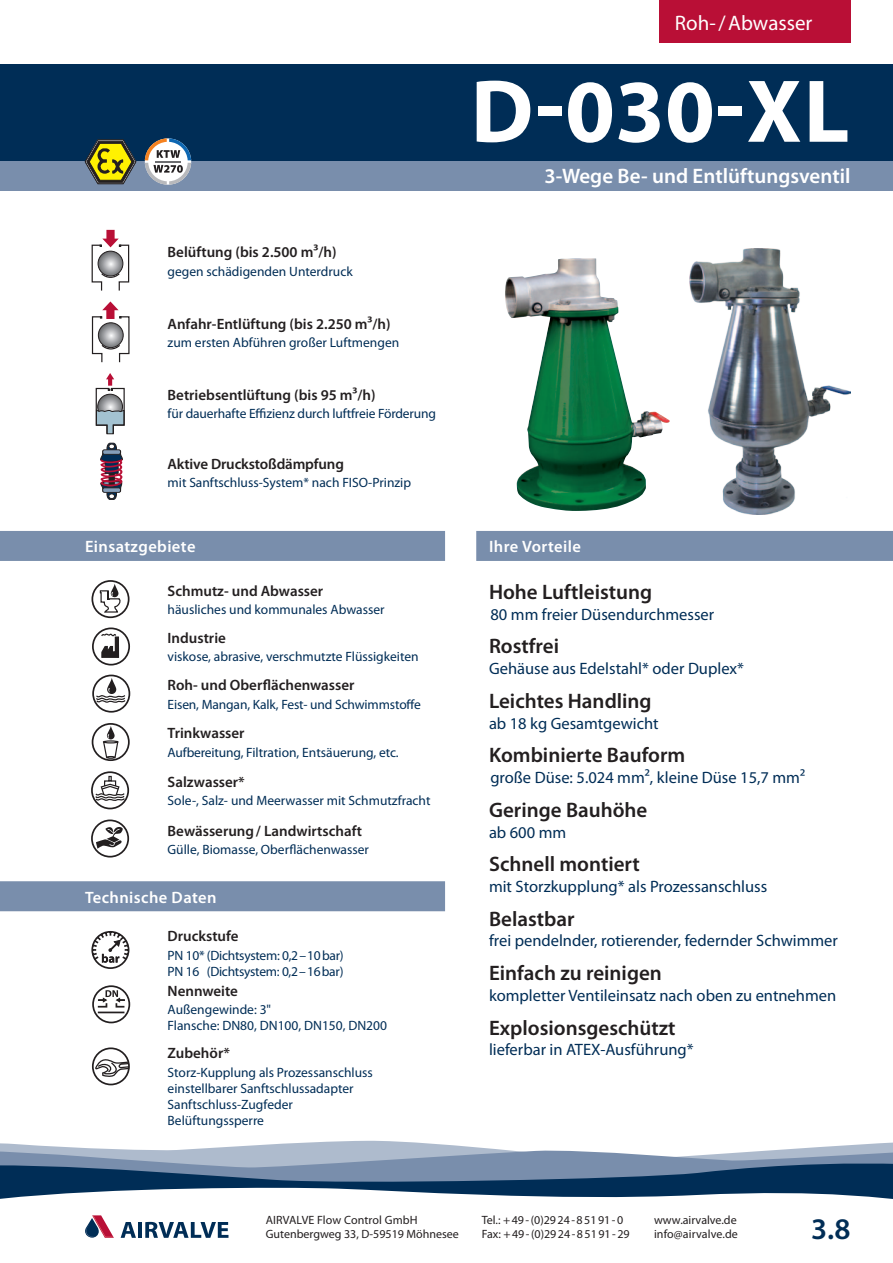
<style>
.page{position:relative;width:893px;height:1263px;background:#fff}
.page>*{position:absolute;margin:0;border:0;box-sizing:border-box;transform-origin:0 0}
.t1{font:700 90px "Myriad Pro";color:#fff}
.t2{font:600 30px "Myriad Pro";color:#002d56}
.Vorteile_Head{font:600 21px "Myriad Pro";color:#231f20}
.Head{font:600 21px "Myriad Pro";color:#fff}
.t3{font:21px "Myriad Pro";color:#fff}
.Vorteil_Fließ{font:16.5px "Myriad Pro";color:#002d56}
.Head_Balken_links{font:600 16.5px "Myriad Pro";letter-spacing:.025em;color:#fff}
.Head_Balken_rechts{font:600 16.5px "Myriad Pro";letter-spacing:.025em;color:#fff}
.Fließtext_links_SEMI{font:600 15px "Myriad Pro";color:#231f20}
.Fließtext_9_blau{font:13.5px/16.2px "Myriad Pro";color:#002d56}
.Fließtext_9_blau-2{font:13.5px "Myriad Pro";letter-spacing:-.02em;color:#002d56}
.t4{font:12px/14.4px "Myriad Pro";color:#231f20}
</style>
<div class="page">
<svg style="left:0;top:1140px;width:893px;height:19px"></svg>
<svg style="left:0;top:1159px;width:893px;height:40px;background:#557290"></svg>
<div style="left:0;top:64px;width:893px;height:98px;background:#002d56"></div>
<div style="left:0;top:162px;width:893px;height:29px;background:#798eac"></div>
<div style="left:659px;top:0;width:191px;height:43px;background:#b90f36"></div>
<svg style="left:145px;top:138px;width:46px;height:47px"></svg>
<hr style="left:155px;top:161px;width:26px;height:2px;background:#6c6d70">
<svg style="left:121px;top:1222px;width:15px;height:16px"></svg>
<hr style="left:138px;top:1222px;width:4px;height:16px;background:#002d56">
<svg style="left:145px;top:1222px;width:83px;height:16px"></svg>
<svg style="left:85px;top:1215px;width:29px;height:23px"></svg>
<svg style="left:85px;top:140px;width:51px;height:44px"></svg>
<div style="left:476px;top:531px;width:417px;height:30px;background:#798eac"></div>
<div style="left:0;top:531px;width:445px;height:30px;background:#798eac"></div>
<div style="left:0;top:881px;width:445px;height:30px;background:#798eac"></div>
<svg style="left:92px;top:581px;width:37px;height:36px"></svg>
<div style="left:91px;top:580px;width:39px;height:38px;border:2px solid #231f20;border-radius:50%"></div>
<svg style="left:99px;top:583px;width:22px;height:30px"></svg>
<svg style="left:93px;top:628px;width:36px;height:37px"></svg>
<div style="left:92px;top:627px;width:38px;height:38px;border:2px solid #231f20;border-radius:50%"></div>
<svg style="left:100px;top:633px;width:20px;height:25px"></svg>
<svg style="left:93px;top:675px;width:36px;height:37px"></svg>
<div style="left:92px;top:675px;width:38px;height:38px;border:2px solid #231f20;border-radius:50%"></div>
<svg style="left:95px;top:678px;width:32px;height:25px"></svg>
<svg style="left:93px;top:724px;width:36px;height:36px"></svg>
<div style="left:92px;top:723px;width:38px;height:38px;border:2px solid #231f20;border-radius:50%"></div>
<svg style="left:102px;top:726px;width:20px;height:33px"></svg>
<svg style="left:92px;top:772px;width:36px;height:36px"></svg>
<div style="left:91px;top:771px;width:38px;height:38px;border:2px solid #231f20;border-radius:50%"></div>
<svg style="left:94px;top:775px;width:32px;height:26px"></svg>
<div style="left:91px;top:819px;width:38px;height:38px;border:2px solid #231f20;border-radius:50%"></div>
<svg style="left:96px;top:825px;width:27px;height:24px"></svg>
<svg style="left:91px;top:931px;width:39px;height:38px"></svg>
<svg style="left:93px;top:986px;width:36px;height:36px"></svg>
<div style="left:92px;top:985px;width:38px;height:38px;border:2px solid #231f20;border-radius:50%"></div>
<svg style="left:96px;top:990px;width:30px;height:24px"></svg>
<svg style="left:93px;top:1048px;width:36px;height:36px"></svg>
<div style="left:92px;top:1047px;width:38px;height:38px;border:2px solid #231f20;border-radius:50%"></div>
<svg style="left:94px;top:1057px;width:36px;height:20px"></svg>
<img style="left:505px;top:258px;width:165px;height:253px">
<img style="left:689px;top:248px;width:161px;height:266px">
<svg style="left:91px;top:230px;width:39px;height:61px"></svg>
<svg style="left:91px;top:301px;width:39px;height:61px"></svg>
<svg style="left:95px;top:373px;width:30px;height:61px"></svg>
<svg style="left:100px;top:443px;width:23px;height:57px"></svg>
<h3 class="t3" style="left:675px;top:12px;width:139px">Roh-/Abwasser</h3>
<p class="Fließtext_links_SEMI" style="left:168px;top:244px;width:170px">Belüftung (bis 2.500 m³/h)</p>
<p class="Fließtext_9_blau" style="left:168px;top:263px;width:187px">gegen schädigenden Unterdruck</p>
<p class="Fließtext_links_SEMI" style="left:168px;top:315px;width:225px">Anfahr-Entlüftung (bis 2.250 m³/h)</p>
<p class="Fließtext_9_blau" style="left:168px;top:335px;width:233px">zum ersten Abführen großer Luftmengen</p>
<p class="Fließtext_links_SEMI" style="left:168px;top:387px;width:210px">Betriebsentlüftung (bis 95 m³/h)</p>
<p class="Fließtext_9_blau" style="left:168px;top:406px;width:270px">für dauerhafte Effizienz durch luftfreie Förderung</p>
<p class="Fließtext_links_SEMI" style="left:168px;top:456px;width:178px">Aktive Druckstoßdämpfung</p>
<p class="Fließtext_9_blau" style="left:168px;top:475px;width:245px">mit Sanftschluss-System* nach FISO-Prinzip</p>
<p class="Head_Balken_links" style="left:85px;top:538px;width:112px">Einsatzgebiete</p>
<p class="Fließtext_links_SEMI" style="left:168px;top:582px;width:157px">Schmutz- und Abwasser</p>
<p class="Fließtext_9_blau" style="left:168px;top:602px;width:219px">häusliches und kommunales Abwasser</p>
<p class="Fließtext_links_SEMI" style="left:168px;top:630px;width:60px">Industrie</p>
<p class="Fließtext_9_blau" style="left:168px;top:649px;width:253px">viskose, abrasive, verschmutzte Flüssigkeiten</p>
<p class="Fließtext_links_SEMI" style="left:168px;top:677px;width:188px">Roh- und Oberflächenwasser</p>
<p class="Fließtext_9_blau" style="left:168px;top:696px;width:255px">Eisen, Mangan, Kalk, Fest- und Schwimmstoffe</p>
<p class="Fließtext_links_SEMI" style="left:168px;top:725px;width:78px">Trinkwasser</p>
<p class="Fließtext_9_blau" style="left:168px;top:744px;width:233px">Aufbereitung, Filtration, Entsäuerung, etc.</p>
<p class="Fließtext_links_SEMI" style="left:168px;top:774px;width:79px">Salzwasser*</p>
<p class="Fließtext_9_blau" style="left:168px;top:793px;width:264px">Sole-, Salz- und Meerwasser mit Schmutzfracht</p>
<p class="Fließtext_links_SEMI" style="left:168px;top:822px;width:196px">Bewässerung/ Landwirtschaft</p>
<p class="Fließtext_9_blau" style="left:168px;top:841px;width:203px">Gülle, Biomasse, Oberflächenwasser</p>
<p class="Head_Balken_links" style="left:85px;top:888px;width:133px">Technische Daten</p>
<p class="Fließtext_links_SEMI" style="left:168px;top:928px;width:72px">Druckstufe</p>
<p class="Fließtext_9_blau-2" style="left:168px;top:948px;width:178px">PN 10* (Dichtsystem: 0,2–10bar)</p>
<p class="Fließtext_9_blau-2" style="left:168px;top:964px;width:177px">PN 16 (Dichtsystem: 0,2–16bar)</p>
<p class="Fließtext_links_SEMI" style="left:168px;top:982px;width:72px">Nennweite</p>
<p class="Fließtext_9_blau" style="left:168px;top:1001px;width:105px">Außengewinde: 3"</p>
<p class="Fließtext_9_blau" style="left:168px;top:1018px;width:221px">Flansche: DN80, DN100, DN150, DN200</p>
<p class="Fließtext_links_SEMI" style="left:168px;top:1045px;width:64px">Zubehör*</p>
<p class="Fließtext_9_blau" style="left:168px;top:1064px;width:207px">Storz-Kupplung als Prozessanschluss</p>
<p class="Fließtext_9_blau" style="left:168px;top:1080px;width:188px">einstellbarer Sanftschlussadapter</p>
<p class="Fließtext_9_blau" style="left:168px;top:1097px;width:127px">Sanftschluss-Zugfeder<br>Belüftungssperre</p>
<p class="t1" style="left:471px;top:61px;width:380px">D-030-XL</p>
<p class="Head" style="left:544px;top:164px;width:307px">3-Wege Be- und Entlüftungsventil</p>
<p class="Head_Balken_rechts" style="left:489px;top:538px;width:93px">Ihre Vorteile</p>
<p class="Vorteile_Head" style="left:489px;top:580px;width:165px">Hohe Luftleistung</p>
<p class="Vorteil_Fließ" style="left:490px;top:605px;width:225px">80 mm freier Düsendurchmesser</p>
<p class="Vorteile_Head" style="left:489px;top:635px;width:72px">Rostfrei</p>
<p class="Vorteil_Fließ" style="left:489px;top:660px;width:257px">Gehäuse aus Edelstahl* oder Duplex*</p>
<p class="Vorteile_Head" style="left:489px;top:689px;width:164px">Leichtes Handling</p>
<p class="Vorteil_Fließ" style="left:489px;top:714px;width:171px">ab 18 kg Gesamtgewicht</p>
<p class="Vorteile_Head" style="left:489px;top:744px;width:198px">Kombinierte Bauform</p>
<p class="Vorteil_Fließ" style="left:490px;top:768px;width:316px">große Düse: 5.024 mm², kleine Düse 15,7 mm²</p>
<p class="Vorteile_Head" style="left:489px;top:798px;width:160px">Geringe Bauhöhe</p>
<p class="Vorteil_Fließ" style="left:489px;top:823px;width:79px">ab 600 mm</p>
<p class="Vorteile_Head" style="left:489px;top:852px;width:152px">Schnell montiert</p>
<p class="Vorteil_Fließ" style="left:489px;top:877px;width:280px">mit Storzkupplung* als Prozessanschluss</p>
<p class="Vorteile_Head" style="left:489px;top:907px;width:87px">Belastbar</p>
<p class="Vorteil_Fließ" style="left:489px;top:932px;width:350px">frei pendelnder, rotierender, federnder Schwimmer</p>
<p class="Vorteile_Head" style="left:489px;top:961px;width:174px">Einfach zu reinigen</p>
<p class="Vorteil_Fließ" style="left:489px;top:986px;width:349px">kompletter Ventileinsatz nach oben zu entnehmen</p>
<p class="Vorteile_Head" style="left:489px;top:1016px;width:188px">Explosionsgeschützt</p>
<p class="Vorteil_Fließ" style="left:489px;top:1041px;width:206px">lieferbar in ATEX-Ausführung*</p>
<p class="t4" style="left:266px;top:1212px;width:195px">AIRVALVE Flow Control GmbH<br>Gutenbergweg 33, D-59519 Möhnesee</p>
<p class="t4" style="left:654px;top:1212px;width:85px">www.airvalve.de info@airvalve.de</p>
<p class="t4" style="left:482px;top:1212px;width:149px">Tel.: +49-(0)2924-85191-0<br>Fax: +49-(0)2924-85191-29</p>
<p class="t2" style="left:811px;top:1212px;width:41px">3.8</p>
</div>
